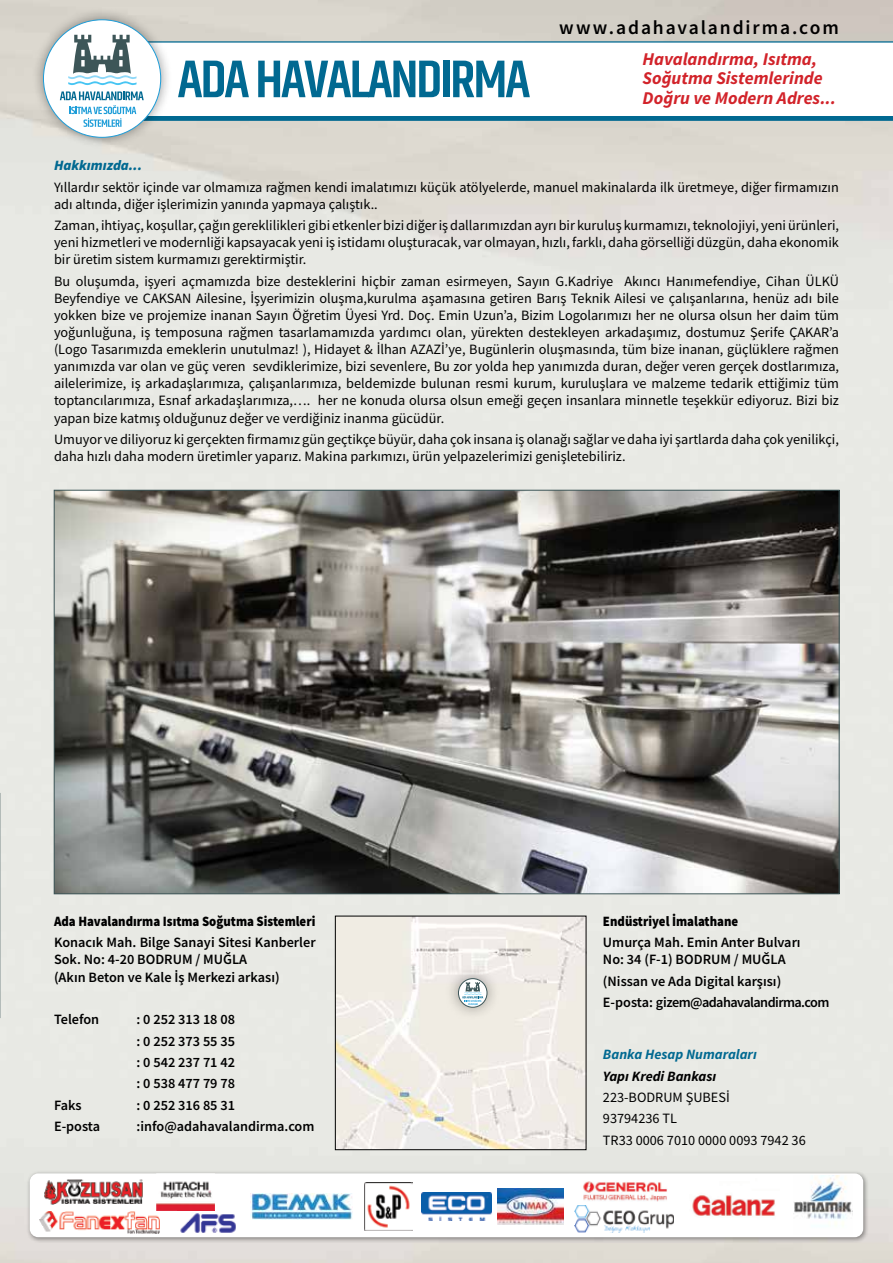
<style>
.page{position:relative;width:893px;height:1263px;background:#fff}
.page>*{position:absolute;margin:0;border:0;box-sizing:border-box;transform-origin:0 0}
.t1{font:600 19.5px "Source Sans Pro";letter-spacing:.095em;color:#000}
.t2{font:italic 700 18px/19.5px "Source Sans Pro";color:#d2232a}
.t3{font:14.25px/17.1px "Source Sans Pro";color:#000}
.t4{font:600 14.25px/21.3px "Source Sans Pro";color:#000}
.t5{font:900 14.25px "Source Sans Pro";color:#000;scale:.9 1}
.t6{font:italic 700 14.25px "Source Sans Pro";color:#016991}
.t7{font:italic 700 14.25px "Source Sans Pro";color:#000}
.t8{font:italic 900 14.25px "Source Sans Pro";color:#016991}
</style>
<div class="page">
<img style="left:0;top:0;width:893px;height:1263px">
<svg style="left:0;top:793px;width:1px;height:225px"></svg>
<div style="left:102px;top:115px;width:791px;height:6px;background:#016991"></div>
<div style="left:73px;top:42px;width:820px;height:73px;background:#fff"></div>
<hr style="left:102px;top:41px;width:791px;height:2px;background:#016991">
<div style="left:32px;top:8px;width:140px;height:141px;background:#000;opacity:.4"></div>
<div style="left:43px;top:20px;width:118px;height:117px;background:#fff;border-radius:50%"></div>
<svg style="left:178px;top:61px;width:71px;height:36px"></svg>
<svg style="left:258px;top:61px;width:182px;height:36px"></svg>
<div style="left:443px;top:61px;width:6px;height:36px;background:#016991"></div>
<svg style="left:453px;top:61px;width:77px;height:36px"></svg>
<svg style="left:68px;top:35px;width:69px;height:50px"></svg>
<svg style="left:60px;top:91px;width:84px;height:36px"></svg>
<img style="left:56px;top:492px;width:781px;height:400px">
<img style="left:337px;top:918px;width:247px;height:230px">
<div style="left:335px;top:916px;width:251px;height:234px;border:1px solid #000"></div>
<div style="left:445px;top:965px;width:56px;height:56px;background:#000;opacity:.4"></div>
<svg style="left:458px;top:979px;width:29px;height:28px"></svg>
<div style="left:458px;top:978px;width:29px;height:29px;border:1px solid #3d5658;border-radius:50%"></div>
<svg style="left:462px;top:982px;width:21px;height:23px"></svg>
<div style="left:27px;top:1170px;width:843px;height:73px;background:#000;opacity:.4"></div>
<div style="left:30px;top:1173px;width:833px;height:64px;background:#fff;border-radius:9px"></div>
<img style="left:692px;top:1195px;width:83px;height:21px">
<img style="left:574px;top:1205px;width:100px;height:28px">
<img style="left:421px;top:1192px;width:70px;height:28px">
<img style="left:156px;top:1173px;width:59px;height:38px">
<img style="left:365px;top:1182px;width:48px;height:48px">
<img style="left:44px;top:1179px;width:99px;height:25px">
<img style="left:180px;top:1213px;width:56px;height:20px">
<img style="left:40px;top:1211px;width:120px;height:23px">
<img style="left:497px;top:1188px;width:66px;height:36px">
<img style="left:794px;top:1175px;width:58px;height:49px">
<img style="left:583px;top:1181px;width:84px;height:21px">
<img style="left:251px;top:1193px;width:102px;height:26px">
<h1 class="t1" style="left:559px;top:15px;width:281px">www.adahavalandirma.com</h1>
<p class="t2" style="left:642px;top:49px;width:195px">Havalandırma, Isıtma,<br>Soğutma Sistemlerinde<br>Doğru ve Modern Adres...</p>
<p class="t8" style="left:54px;top:156px;width:90px">Hakkımızda...</p>
<p class="t3" style="left:54px;top:178px;width:786px">Yıllardır sektör içinde var olmamıza rağmen kendi imalatımızı küçük atölyelerde, manuel makinalarda ilk üretmeye, diğer firmamızın adı altında, diğer işlerimizin yanında yapmaya çalıştık..</p>
<p class="t3" style="left:54px;top:217px;width:786px;text-align:justify">Zaman, ihtiyaç, koşullar, çağın gereklilikleri gibi etkenler bizi diğer iş dallarımızdan ayrı bir kuruluş kurmamızı, teknolojiyi, yeni ürünleri, yeni hizmetleri ve modernliği kapsayacak yeni iş istidamı oluşturacak, var olmayan, hızlı, farklı, daha görselliği düzgün, daha ekonomik bir üretim sistem kurmamızı gerektirmiştir.</p>
<p class="t3" style="left:54px;top:272px;width:787px;text-align:justify">Bu oluşumda, işyeri açmamızda bize desteklerini hiçbir zaman esirmeyen, Sayın G.Kadriye Akıncı Hanımefendiye, Cihan ÜLKÜ Beyfendiye ve CAKSAN Ailesine, İşyerimizin oluşma,kurulma aşamasına getiren Barış Teknik Ailesi ve çalışanlarına, henüz adı bile yokken bize ve projemize inanan Sayın Öğretim Üyesi Yrd. Doç. Emin Uzun’a, Bizim Logolarımızı her ne olursa olsun her daim tüm yoğunluğuna, iş temposuna rağmen tasarlamamızda yardımcı olan, yürekten destekleyen arkadaşımız, dostumuz Şerife ÇAKAR’a (Logo Tasarımızda emeklerin unutulmaz! ), Hidayet &amp; İlhan AZAZİ’ye, Bugünlerin oluşmasında, tüm bize inanan, güçlüklere rağmen yanımızda var olan ve güç veren sevdiklerimize, bizi sevenlere, Bu zor yolda hep yanımızda duran, değer veren gerçek dostlarımıza, ailelerimize, iş arkadaşlarımıza, çalışanlarımıza, beldemizde bulunan resmi kurum, kuruluşlara ve malzeme tedarik ettiğimiz tüm toptancılarımıza, Esnaf arkadaşlarımıza,…. her ne konuda olursa olsun emeği geçen insanlara minnetle teşekkür ediyoruz. Bizi biz yapan bize katmış olduğunuz değer ve verdiğiniz inanma gücüdür.</p>
<p class="t3" style="left:54px;top:431px;width:786px">Umuyor ve diliyoruz ki gerçekten firmamız gün geçtikçe büyür, daha çok insana iş olanağı sağlar ve daha iyi şartlarda daha çok yenilikçi, daha hızlı daha modern üretimler yaparız. Makina parkımızı, ürün yelpazelerimizi genişletebiliriz.</p>
<p class="t5" style="left:54px;top:911px;width:292px">Ada Havalandırma Isıtma Soğutma Sistemleri</p>
<p class="t4" style="left:54px;top:934px;width:263px;line-height:17.1px">Konacık Mah. Bilge Sanayi Sitesi Kanberler<br>Sok. No: 4-20 BODR</p>
<p class="t4" style="left:54px;top:951px;width:227px;line-height:17.1px;text-indent:119px">UM / MUĞLA (Akın Beton ve Kale İş Merkezi arkası)</p>
<p class="t4" style="left:54px;top:1009px;width:47px">Telefon</p>
<p class="t4" style="left:136px;top:1009px;width:100px;text-align:justify">: 0 252 313 18 08 : 0 252 373 55 35 : 0 542 237 71 42 : 0 538 477 79 78</p>
<p class="t4" style="left:54px;top:1094px;width:29px">Faks</p>
<p class="t4" style="left:136px;top:1094px;width:100px">: 0 252 316 85 31</p>
<p class="t4" style="left:54px;top:1115px;width:48px">E-posta</p>
<p class="t4" style="left:136px;top:1115px;width:179px">:info@adahavalandirma.com</p>
<p class="t5" style="left:603px;top:911px;width:152px">Endüstriyel İmalathane</p>
<p class="t4" style="left:603px;top:934px;width:199px;line-height:17.1px">Umurça Mah. Emin Anter Bulvarı<br>No: 34 (F-1) Bodrum / Muğla</p>
<p class="t4" style="left:603px;top:970px;width:228px">(Nissan ve Ada Digital karşısı)<br>E-posta: gizem@adahavalandirma.com</p>
<p class="t6" style="left:603px;top:1045px;width:155px">Banka Hesap Numaraları</p>
<p class="t7" style="left:603px;top:1066px;width:115px">Yapı Kredi Bankası</p>
<p class="t3" style="left:603px;top:1086px;width:204px;line-height:21.3px">223-BODRUM ŞUBESİ<br>93794236 TL<br>TR33 0006 7010 0000 0093 7942 36</p>
</div>
